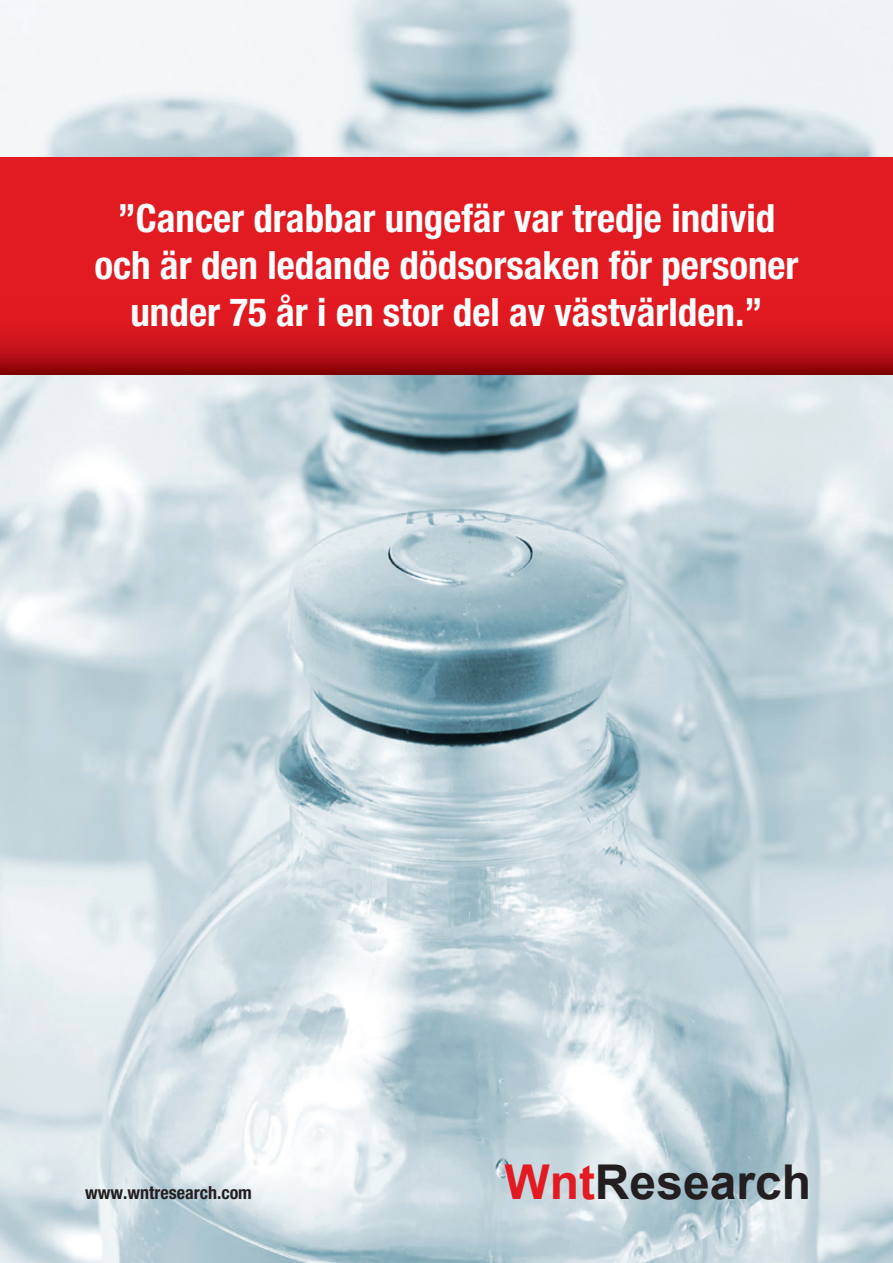
<style>
.page{position:relative;width:893px;height:1263px;background:#fff}
.page>*{position:absolute;margin:0;border:0;box-sizing:border-box;transform-origin:0 0}
.t1{font:700 48px "Arial";color:#231f20}
.t2{font:700 condensed 39px/46.8px "Helvetica Neue";color:#fff;text-align:center}
.t3{font:700 condensed 18px "Helvetica Neue";color:#231f20}
.s1{color:#e21a21}
</style>
<div class="page">
<img style="left:0;top:0;width:893px;height:1263px">
<svg style="left:0;top:850px;width:1px;height:413px"></svg>
<svg style="left:0;top:157px;width:893px;height:217px;background:#d9171e"></svg>
<p class="t2" style="left:94px;top:195px;width:706px">”Cancer drabbar ungefär var tredje individ och är den ledande dödsorsaken för personer under 75 år i en stor del av västvärlden.”</p>
<p class="t3" style="left:85px;top:1182px;width:168px">www.wntresearch.com</p>
<p class="t1" style="left:504px;top:1150px;width:308px"><span class="s1">Wnt</span>Research</p>
</div>
